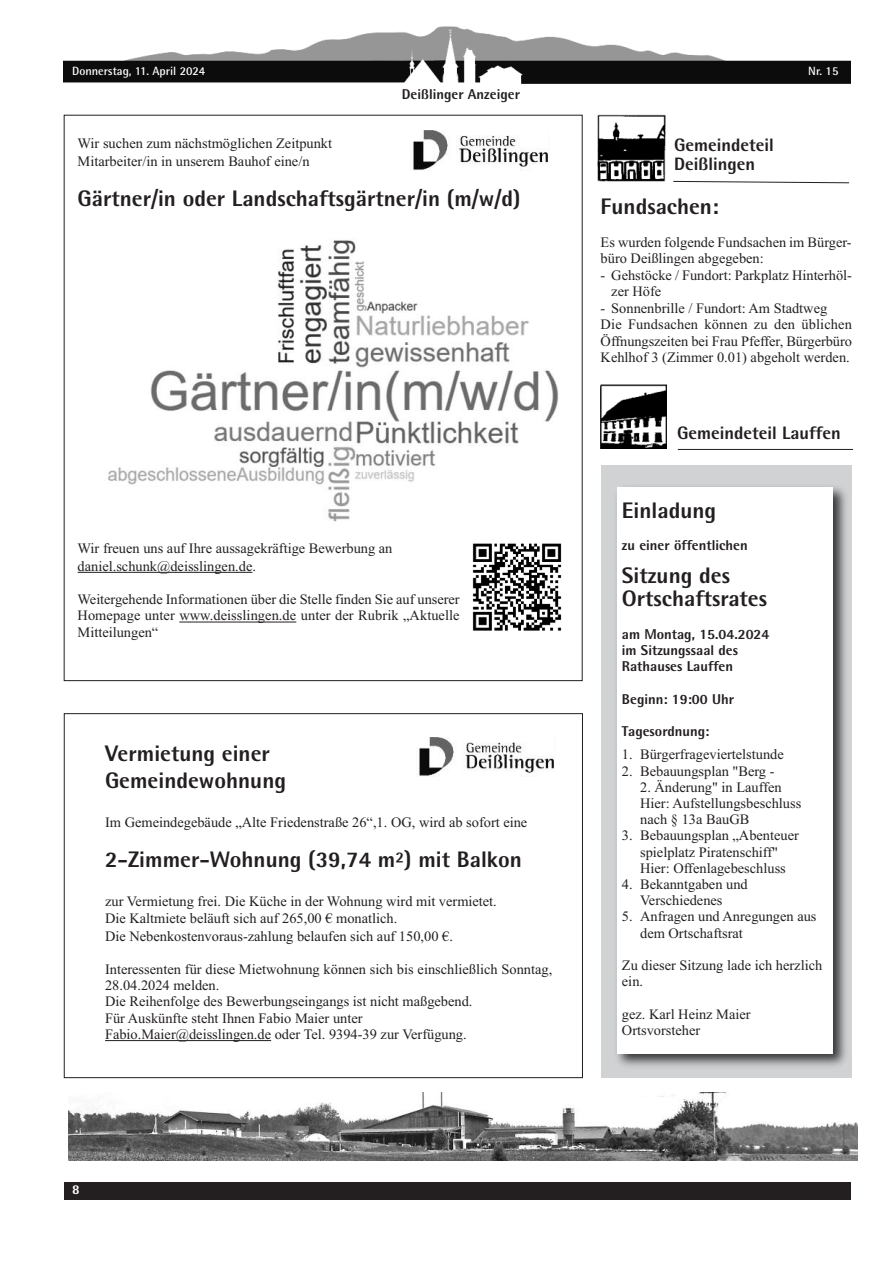
<style>
.page{position:relative;width:893px;height:1263px;background:#fff}
.page>*{position:absolute;margin:0;border:0;box-sizing:border-box;transform-origin:0 0}
.t1{font:800 22.5px/27px "Rotis Semi Sans";color:#231f20}
.t2{font:800 18px/19.5px "Rotis Semi Sans";color:#231f20}
.t3{font:14.4px/16.2px "Times New Roman";color:#231f20}
.t4{font:800 14.25px/16.2px "Rotis Semi Sans";color:#231f20}
.t5{font:800 13.5px "Rotis Semi Sans";color:#fff}
.t6{font:700 12px "Rotis Semi Sans";color:#fff}
</style>
<div class="page">
<hr style="left:105px;top:1040px;width:166px;height:1px;background:#231f20">
<img style="left:64px;top:26px;width:786px;height:58px">
<div style="left:64px;top:1182px;width:786px;height:17px;background:#231f20"></div>
<img style="left:419px;top:737px;width:136px;height:40px">
<div style="left:536px;top:735px;width:18px;height:20px;background:#fff"></div>
<img style="left:108px;top:240px;width:451px;height:282px">
<hr style="left:78px;top:572px;width:174px;height:1px;background:#231f20">
<hr style="left:179px;top:622px;width:117px;height:1px;background:#231f20">
<img style="left:413px;top:131px;width:135px;height:39px">
<div style="left:530px;top:128px;width:18px;height:20px;background:#fff"></div>
<img style="left:472px;top:543px;width:90px;height:88px">
<svg style="left:598px;top:115px;width:68px;height:67px"></svg>
<img style="left:598px;top:115px;width:67px;height:66px">
<svg style="left:673px;top:181px;width:177px;height:3px"></svg>
<div style="left:601px;top:466px;width:250px;height:612px;background:#d1d2d4"></div>
<img style="left:616px;top:481px;width:236px;height:592px">
<div style="left:618px;top:487px;width:215px;height:566px;background:#fff"></div>
<div style="left:601px;top:384px;width:69px;height:68px;background:linear-gradient(to right,#fff,#fff)"></div>
<img style="left:601px;top:384px;width:65px;height:65px">
<hr style="left:678px;top:449px;width:175px;height:1px;background:#231f20">
<img style="left:68px;top:1092px;width:789px;height:68px">
<p class="t6" style="left:72px;top:67px;width:134px">Donnerstag, 11. April 2024</p>
<p class="t6" style="left:808px;top:67px;width:32px">Nr. 15</p>
<p class="t4" style="left:402px;top:88px;width:120px">Deißlinger Anzeiger</p>
<p class="t3" style="left:78px;top:135px;width:256px;line-height:17.2px">Wir suchen zum nächstmöglichen Zeitpunkt<br>Mitarbeiter/in in unserem Bauhof eine/n</p>
<h1 class="t1" style="left:78px;top:187px;width:445px">Gärtner/in oder Landschaftsgärtner/in (m/w/d)</h1>
<p class="t3" style="left:78px;top:540px;width:316px;line-height:17.2px">Wir freuen uns auf Ihre aussagekräftige Bewerbung an daniel.schunk@deisslingen.de.</p>
<p class="t3" style="left:78px;top:591px;width:383px;text-align:justify">Weitergehende Informationen über die Stelle finden Sie auf unserer Homepage unter www.deisslingen.de unter der Rubrik „Aktuelle Mitteilungen“</p>
<h1 class="t1" style="left:105px;top:742px;width:183px">Vermietung einer<br>Gemeindewohnung</h1>
<p class="t3" style="left:105px;top:814px;width:424px">Im Gemeindegebäude „Alte Friedenstraße 26“,1. OG, wird ab sofort eine</p>
<h1 class="t1" style="left:105px;top:848px;width:418px">2-Zimmer-Wohnung (39,74 m²) mit Balkon</h1>
<p class="t3" style="left:105px;top:892px;width:393px;line-height:17.2px">zur Vermietung frei. Die Küche in der Wohnung wird mit vermietet.<br>Die Kaltmiete beläuft sich auf 265,00 € monatlich.<br>Die Nebenkostenvoraus-zahlung belaufen sich auf 150,00 €.</p>
<p class="t3" style="left:105px;top:961px;width:449px">Interessenten für diese Mietwohnung können sich bis einschließlich Sonntag, 28.04.2024 melden.<br>Die Reihenfolge des Bewerbungseingangs ist nicht maßgebend.<br>Für Auskünfte steht Ihnen Fabio Maier unter<br>Fabio.Maier@deisslingen.de oder Tel. 9394-39 zur Verfügung.</p>
<p class="t2" style="left:674px;top:137px;width:101px">Gemeindeteil<br>Deißlingen</p>
<h1 class="t1" style="left:601px;top:195px;width:120px">Fundsachen:</h1>
<p class="t3" style="left:601px;top:234px;width:253px">Es wurden folgende Fundsachen im Bürger&shy;büro Deißlingen abgegeben:</p>
<p class="t3" style="left:611px;top:267px;width:242px;text-indent:-11px">- Gehstöcke / Fundort: Parkplatz Hinterhöl&shy;zer Höfe</p>
<p class="t3" style="left:601px;top:300px;width:253px">- Sonnenbrille / Fundort: Am Stadtweg<br>Die Fundsachen können zu den üblichen Öffnungszeiten bei Frau Pfeffer, Bürgerbüro Kehlhof 3 (Zimmer 0.01) abgeholt werden.</p>
<p class="t2" style="left:677px;top:425px;width:165px">Gemeindeteil Lauffen</p>
<h1 class="t1" style="left:622px;top:499px;width:96px">Einladung</h1>
<p class="t4" style="left:622px;top:539px;width:127px">zu einer öffentlichen</p>
<h1 class="t1" style="left:622px;top:565px;width:147px;line-height:23.7px">Sitzung des<br>Ortschaftsrates</h1>
<p class="t4" style="left:622px;top:627px;width:149px">am Montag, 15.04.2024 im Sitzungssaal des<br>Rathauses Lauffen</p>
<p class="t4" style="left:622px;top:692px;width:114px">Beginn: 19:00 Uhr</p>
<p class="t4" style="left:622px;top:724px;width:89px">Tagesordnung:</p>
<p class="t3" style="left:622px;top:746px;width:163px">1. Bürgerfrageviertelstunde</p>
<p class="t3" style="left:622px;top:762px;width:154px">2. Bebauungsplan "Berg -</p>
<p class="t3" style="left:640px;top:779px;width:163px">2. Änderung" in Lauffen<br>Hier: Aufstellungsbeschluss nach § 13a BauGB</p>
<p class="t3" style="left:622px;top:827px;width:178px;text-align:center">3. Bebauungsplan „Abenteuer spielplatz Piratenschiff"<br>Hier: Offenlagebeschluss</p>
<p class="t3" style="left:622px;top:876px;width:127px;text-align:center">4. Bekanntgaben und<br>Verschiedenes</p>
<p class="t3" style="left:640px;top:908px;width:178px;text-indent:-18px">5. Anfragen und Anregungen aus dem Ortschaftsrat</p>
<p class="t3" style="left:622px;top:957px;width:202px">Zu dieser Sitzung lade ich herzlich ein.</p>
<p class="t3" style="left:622px;top:1005px;width:130px">gez. Karl Heinz Maier<br>Ortsvorsteher</p>
<p class="t5" style="left:72px;top:1184px;width:9px">8</p>
</div>
